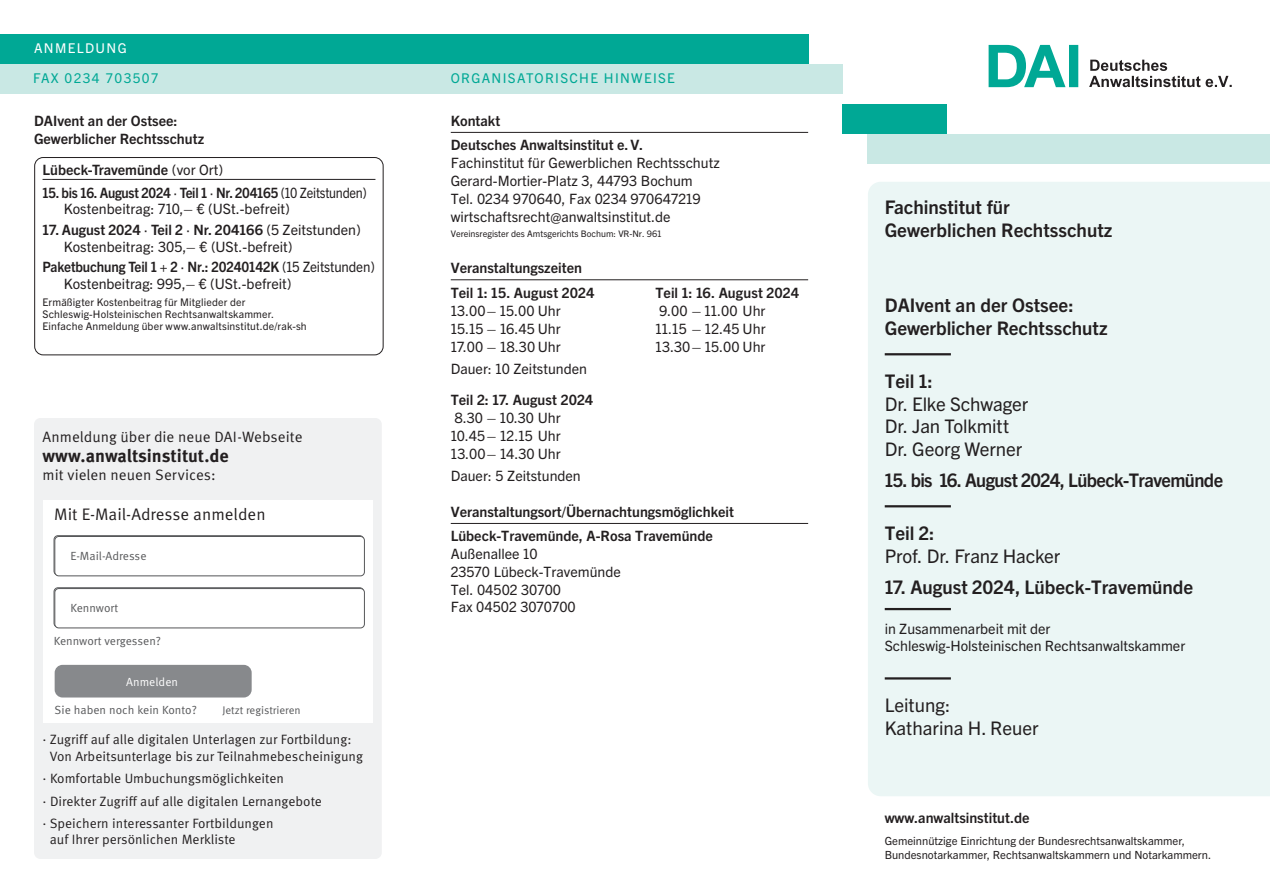
<style>
.page{position:relative;width:1270px;height:893px;background:#fff}
.page>*{position:absolute;margin:0;border:0;box-sizing:border-box;transform-origin:0 0}
.t1{font:700 18.75px/22.5px "Trade Gothic Next LT Pro";color:#231f20}
.t2{font:18.75px/22.5px "Trade Gothic Next LT Pro";letter-spacing:-.005em;color:#231f20}
.t3{font:700 18.75px "Trade Gothic Next LT Pro";letter-spacing:-.03em;color:#231f20}
.t4{font:700 18px "Meta OT";letter-spacing:-.005em;color:#231f20}
.t5{font:16.65px "Meta OT Norm";color:#231f20}
.t6{font:15px "Meta OT Norm";color:#231f20}
.t7{font:14.25px/18px "Trade Gothic Next LT Pro";color:#231f20}
.t8{font:700 14.25px/24.5px "Trade Gothic Next LT Pro";color:#231f20}
.t9{font:14.25px/16.5px "Trade Gothic Next LT Pro";color:#231f20;scale:.93 1}
.t10{font:13.5px/22.5px "Meta OT Norm";color:#231f20}
.t11{font:13.5px "Trade Gothic Next LT Pro";letter-spacing:.1em;color:#00a895}
.t12{font:13.5px "Trade Gothic Next LT Pro";letter-spacing:.1em;color:#fff}
.t13{font:11.85px "Meta OT Norm";color:#57585a}
.t14{font:11.85px "Meta OT Norm";color:#fff}
.t15{font:11.25px/13.5px "Trade Gothic Next LT Pro";color:#231f20}
.t16{font:11.1px "Meta OT Norm";color:#57585a}
.t17{font:10.5px/12px "Trade Gothic Next LT Pro";letter-spacing:.015em;color:#231f20}
.t18{font:9px "Trade Gothic Next LT Pro";color:#231f20}
.s1{font-weight:400}
.s2{font-weight:700}
</style>
<div class="page">
<div style="left:0;top:64px;width:842px;height:30px;background:#c9e8e4"></div>
<svg style="left:988px;top:45px;width:90px;height:42px"></svg>
<div style="left:868px;top:182px;width:401px;height:614px;background:#ebf6f5"></div>
<div style="left:867px;top:134px;width:402px;height:30px;background:#c9e8e4"></div>
<div style="left:0;top:34px;width:808px;height:30px;background:#00a895"></div>
<div style="left:842px;top:104px;width:104px;height:30px;background:#00a895"></div>
<svg style="left:1089px;top:60px;width:142px;height:27px"></svg>
<hr style="left:450px;top:132px;width:358px;height:1px;background:#231f20">
<hr style="left:450px;top:280px;width:358px;height:1px;background:#231f20">
<hr style="left:450px;top:523px;width:358px;height:1px;background:#231f20">
<hr style="left:884px;top:353px;width:66px;height:2px;background:#231f20">
<hr style="left:884px;top:505px;width:66px;height:2px;background:#231f20">
<hr style="left:884px;top:608px;width:66px;height:2px;background:#231f20">
<hr style="left:884px;top:677px;width:66px;height:2px;background:#231f20">
<div style="left:34px;top:157px;width:349px;height:198px;border:1px solid #231f20;border-radius:9px"></div>
<hr style="left:43px;top:179px;width:332px;height:1px;background:#231f20">
<div style="left:34px;top:418px;width:348px;height:441px;background:#f0f1f2;border-radius:6px"></div>
<div style="left:44px;top:500px;width:328px;height:223px;background:#fff"></div>
<div style="left:53px;top:534px;width:316px;height:46px;background:#fff;opacity:.75"></div>
<div style="left:55px;top:536px;width:309px;height:40px;background:#fff;border-radius:4px"></div>
<div style="left:54px;top:536px;width:311px;height:40px;border:1px solid #57585a;border-radius:4px"></div>
<div style="left:53px;top:586px;width:316px;height:46px;background:#fff;opacity:.75"></div>
<div style="left:55px;top:589px;width:309px;height:39px;background:#fff;border-radius:4px"></div>
<div style="left:54px;top:588px;width:311px;height:40px;border:1px solid #57585a;border-radius:4px"></div>
<div style="left:55px;top:665px;width:197px;height:32px;background:#87898c;border-radius:8px"></div>
<p class="t12" style="left:34px;top:39px;width:94px">ANMELDUNG</p>
<p class="t11" style="left:33px;top:69px;width:127px">FAX 0234 703507</p>
<p class="t11" style="left:450px;top:69px;width:226px">ORGANISATORISCHE HINWEISE</p>
<p class="t8" style="left:34px;top:111px;width:172px;line-height:18px">DAIvent an der Ostsee:<br>Gewerblicher Rechtsschutz</p>
<p class="t8" style="left:43px;top:157px;width:182px">Lübeck-Travemünde <span class="s1">(vor Ort)</span></p>
<p class="t9" style="left:64px;top:183px;width:327px;text-indent:-21px"><span class="s2">15. bis 16. August 2024</span> · <span class="s2">Teil 1</span> · <span class="s2">Nr. 204165</span> (10 Zeitstunden)<br>Kostenbeitrag: 710,– € (USt.-befreit)</p>
<p class="t7" style="left:64px;top:221px;width:298px;line-height:16.5px;text-indent:-21px"><span class="s2">17. August 2024</span> · <span class="s2">Teil 2</span> · <span class="s2">Nr. 204166</span> (5 Zeitstunden)<br>Kostenbeitrag: 305,– € (USt.-befreit)</p>
<p class="t7" style="left:64px;top:258px;width:312px;line-height:17.1px;text-indent:-21px"><span class="s2">Paketbuchung Teil 1 + 2</span> · <span class="s2">Nr.: 20240142K</span> (15 Zeitstunden)<br>Kostenbeitrag: 995,– € (USt.-befreit)</p>
<p class="t17" style="left:43px;top:295px;width:266px">Ermäßigter Kostenbeitrag für Mitglieder der<br>Schleswig-Holsteinischen Rechtsanwaltskammer.<br>Einfache Anmeldung über www.anwaltsinstitut.de/rak-sh</p>
<p class="t6" style="left:43px;top:427px;width:261px">Anmeldung über die neue DAI-Webseite</p>
<p class="t4" style="left:43px;top:444px;width:188px">www.anwaltsinstitut.de</p>
<p class="t6" style="left:43px;top:466px;width:175px">mit vielen neuen Services:</p>
<p class="t5" style="left:54px;top:505px;width:213px">Mit E-Mail-Adresse anmelden</p>
<p class="t13" style="left:70px;top:549px;width:78px">E-Mail-Adresse</p>
<p class="t13" style="left:70px;top:600px;width:49px">Kennwort</p>
<p class="t13" style="left:54px;top:634px;width:109px">Kennwort vergessen?</p>
<p class="t14" style="left:126px;top:675px;width:53px">Anmelden</p>
<p class="t13" style="left:55px;top:702px;width:144px">Sie haben noch kein Konto?</p>
<p class="t16" style="left:222px;top:703px;width:80px">Jetzt registrieren</p>
<p class="t10" style="left:50px;top:732px;width:314px;line-height:16.2px;text-indent:-7px">· Zugriff auf alle digitalen Unterlagen zur Fortbildung:<br>Von Arbeitsunterlage bis zur Teilnahmebescheinigung</p>
<p class="t10" style="left:43px;top:767px;width:281px">· Komfortable Umbuchungsmöglichkeiten<br>· Direkter Zugriff auf alle digitalen Lernangebote · Speichern interessanter Fortbildungen</p>
<p class="t10" style="left:50px;top:829px;width:187px">auf Ihrer persönlichen Merkliste</p>
<p class="t8" style="left:450px;top:107px;width:194px">Kontakt<br>Deutsches Anwaltsinstitut e.V.</p>
<p class="t7" style="left:450px;top:153px;width:270px">Fachinstitut für Gewerblichen Rechtsschutz Gerard-Mortier-Platz 3, 44793 Bochum<br>Tel. 0234 970640, Fax 0234 970647219 wirtschaftsrecht@anwaltsinstitut.de</p>
<p class="t18" style="left:450px;top:228px;width:212px">Vereinsregister des Amtsgerichts Bochum: VR-Nr. 961</p>
<p class="t8" style="left:450px;top:255px;width:145px">Veranstaltungszeiten<br>Teil 1: 15. August 2024</p>
<p class="t7" style="left:450px;top:300px;width:111px;text-align:justify">13.00– 15.00 Uhr 15.15 – 16.45 Uhr 17.00 – 18.30 Uhr</p>
<p class="t7" style="left:450px;top:359px;width:138px">Dauer: 10 Zeitstunden</p>
<p class="t8" style="left:450px;top:386px;width:144px">Teil 2: 17. August 2024</p>
<p class="t7" style="left:450px;top:407px;width:111px;text-align:justify">8.30 – 10.30 Uhr 10.45– 12.15 Uhr 13.00– 14.30 Uhr</p>
<p class="t7" style="left:450px;top:466px;width:131px">Dauer: 5 Zeitstunden</p>
<p class="t8" style="left:450px;top:498px;width:285px">Veranstaltungsort/Übernachtungsmöglichkeit<br>Lübeck-Travemünde, A-Rosa Travemünde</p>
<p class="t7" style="left:450px;top:544px;width:171px">Außenallee 10<br>23570 Lübeck-Travemünde<br>Tel. 04502 30700<br>Fax 04502 3070700</p>
<p class="t8" style="left:655px;top:280px;width:145px">Teil 1: 16. August 2024</p>
<p class="t7" style="left:655px;top:301px;width:111px;text-align:justify">9.00 – 11.00 Uhr 11.15 – 12.45 Uhr 13.30– 15.00 Uhr</p>
<h1 class="t1" style="left:884px;top:195px;width:229px">Fachinstitut für<br>Gewerblichen Rechtsschutz</h1>
<h1 class="t1" style="left:884px;top:293px;width:224px">DAIvent an der Ostsee:<br>Gewerblicher Rechtsschutz</h1>
<h1 class="t1" style="left:884px;top:369px;width:50px">Teil 1:</h1>
<h1 class="t2" style="left:884px;top:391px;width:145px">Dr. Elke Schwager<br>Dr. Jan Tolkmitt<br>Dr. Georg Werner</h1>
<h1 class="t3" style="left:884px;top:467px;width:340px">15. bis 16. August 2024, Lübeck-Travemünde</h1>
<h1 class="t1" style="left:884px;top:521px;width:51px">Teil 2:</h1>
<h1 class="t2" style="left:884px;top:543px;width:177px">Prof. Dr. Franz Hacker</h1>
<h1 class="t1" style="left:884px;top:574px;width:310px">17. August 2024, Lübeck-Travemünde</h1>
<p class="t7" style="left:884px;top:619px;width:302px;line-height:17.1px">in Zusammenarbeit mit der<br>Schleswig-Holsteinischen Rechtsanwaltskammer</p>
<h1 class="t2" style="left:884px;top:693px;width:155px">Leitung:<br>Katharina H. Reuer</h1>
<p class="t8" style="left:884px;top:805px;width:146px">www.anwaltsinstitut.de</p>
<p class="t15" style="left:884px;top:834px;width:328px">Gemeinnützige Einrichtung der Bundesrechtsanwaltskammer,<br>Bundesnotarkammer, Rechtsanwaltskammern und Notarkammern.</p>
</div>
